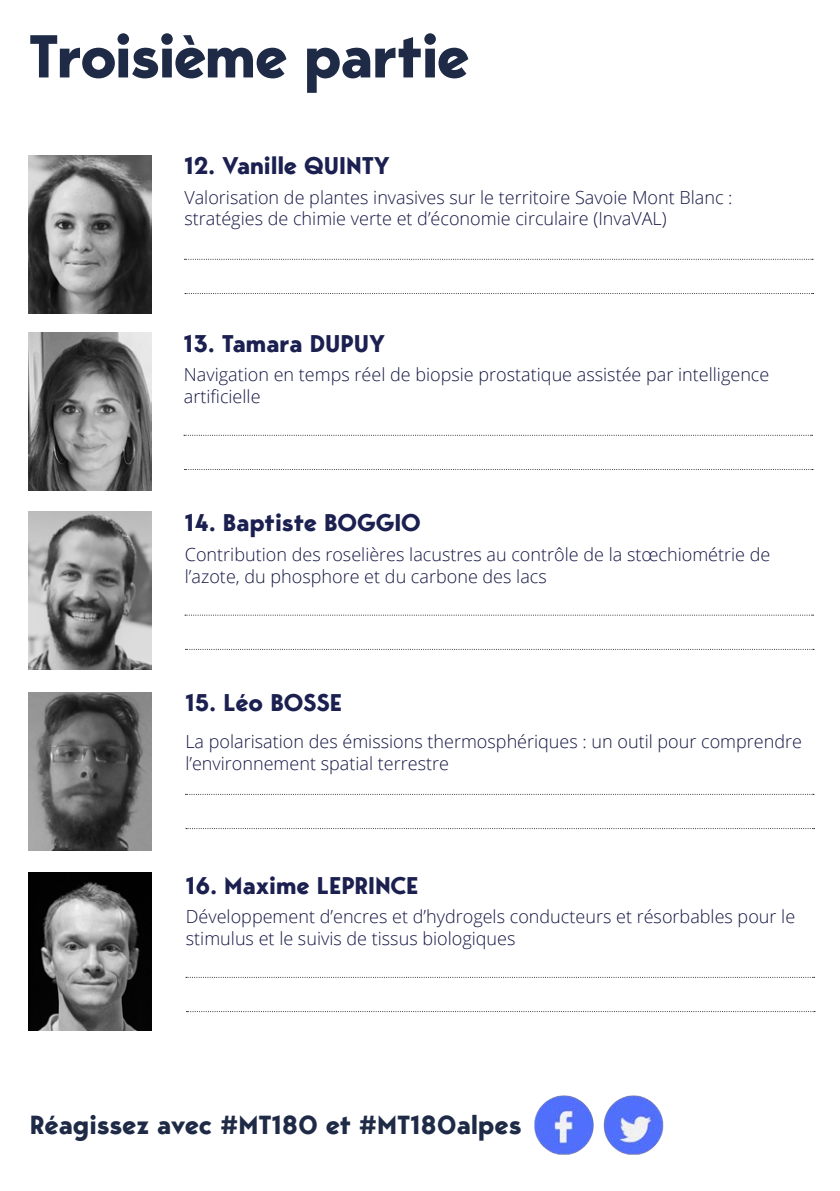
<style>
.page{position:relative;width:840px;height:1191px;background:#fff}
.page>*{position:absolute;margin:0;border:0;box-sizing:border-box;transform-origin:0 0}
.t1{font:700 60px "George";letter-spacing:-.03em;color:#1f2b46}
.t2{font:700 26px "George";color:#1f2b46}
.t3{font:700 24px "George";color:#1b2050}
.t4{font:300 18px/21.6px "Open Sans";color:#151744}
</style>
<div class="page">
<img style="left:534px;top:1095px;width:130px;height:60px">
<img style="left:29px;top:332px;width:122px;height:158px">
<img style="left:29px;top:155px;width:122px;height:158px">
<img style="left:29px;top:511px;width:122px;height:158px">
<img style="left:29px;top:692px;width:122px;height:158px">
<img style="left:29px;top:872px;width:123px;height:158px">
<svg style="left:184px;top:435px;width:628px;height:1px"></svg>
<svg style="left:184px;top:469px;width:628px;height:1px"></svg>
<svg style="left:184px;top:259px;width:628px;height:1px"></svg>
<svg style="left:185px;top:293px;width:628px;height:1px"></svg>
<svg style="left:185px;top:614px;width:628px;height:1px"></svg>
<svg style="left:185px;top:649px;width:628px;height:1px"></svg>
<svg style="left:185px;top:794px;width:628px;height:1px"></svg>
<svg style="left:186px;top:828px;width:628px;height:1px"></svg>
<svg style="left:186px;top:976px;width:628px;height:1px"></svg>
<svg style="left:186px;top:1011px;width:628px;height:1px"></svg>
<p class="t1" style="left:28px;top:16px;width:442px">Troisième partie</p>
<p class="t3" style="left:184px;top:150px;width:206px">12. Vanille QUINTY</p>
<p class="t4" style="left:184px;top:186px;width:549px">Valorisation de plantes invasives sur le territoire Savoie Mont Blanc : stratégies de chimie verte et d’économie circulaire (InvaVAL)</p>
<p class="t3" style="left:184px;top:327px;width:202px">13. Tamara DUPUY</p>
<p class="t4" style="left:184px;top:363px;width:586px">Navigation en temps réel de biopsie prostatique assistée par intelligence artificielle</p>
<p class="t3" style="left:185px;top:507px;width:237px">14. Baptiste BOGGIO</p>
<p class="t4" style="left:185px;top:543px;width:586px">Contribution des roselières lacustres au contrôle de la stœchiométrie de l’azote, du phosphore et du carbone des lacs</p>
<p class="t3" style="left:185px;top:686px;width:158px">15. Léo BOSSE</p>
<p class="t4" style="left:185px;top:730px;width:618px">La polarisation des émissions thermosphériques : un outil pour comprendre l’environnement spatial terrestre</p>
<p class="t3" style="left:186px;top:869px;width:234px">16. Maxime LEPRINCE</p>
<p class="t4" style="left:186px;top:905px;width:610px">Développement d’encres et d’hydrogels conducteurs et résorbables pour le stimulus et le suivis de tissus biologiques</p>
<p class="t2" style="left:30px;top:1107px;width:493px">Réagissez avec #MT180 et #MT180alpes</p>
</div>
